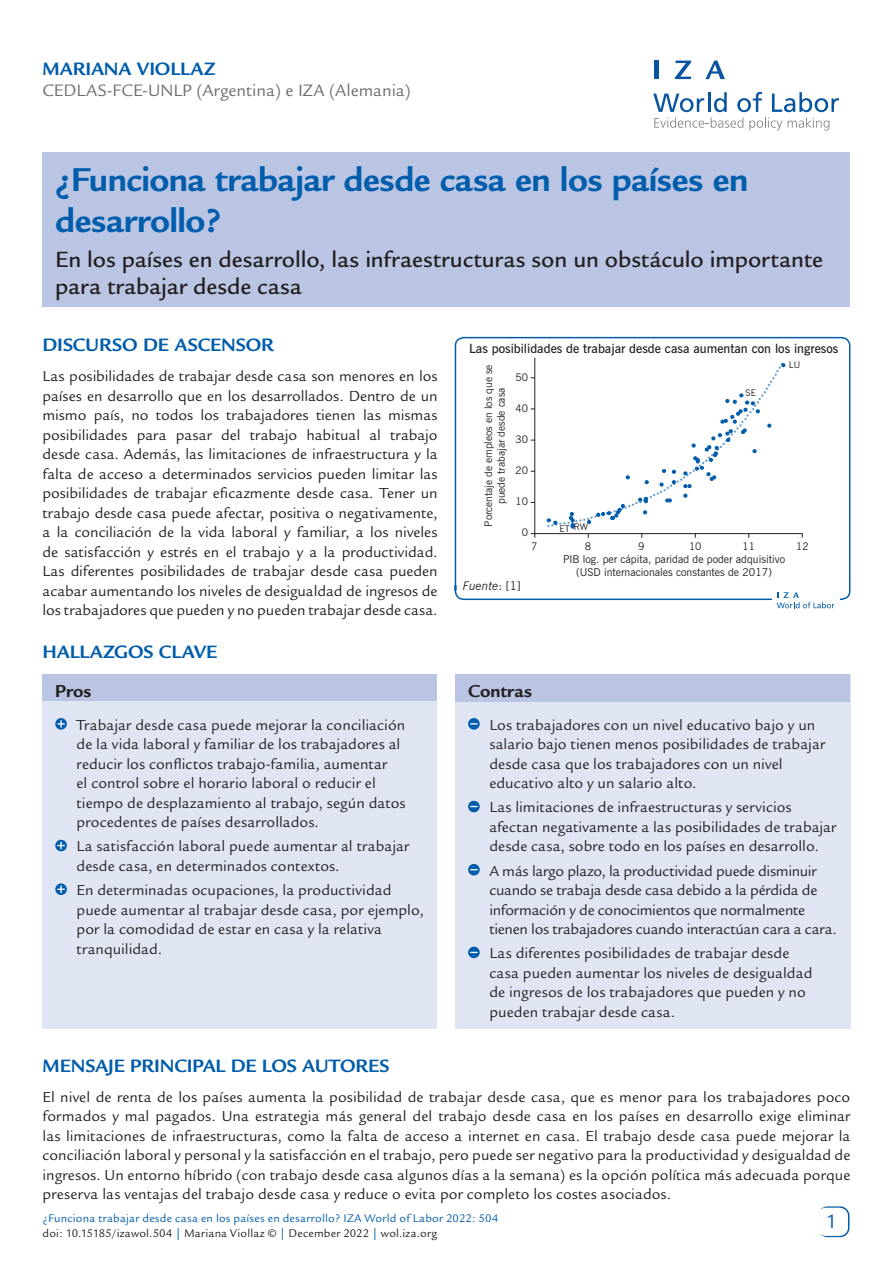
<style>
.page{position:relative;width:893px;height:1263px;background:#fff}
.page>*{position:absolute;margin:0;border:0;box-sizing:border-box;transform-origin:0 0}
.Cover__Title{font:700 36px/40.5px "Legacy Sans";letter-spacing:-.015em;color:#015dab}
.Cover__Subtitle{font:500 24px/27px "Legacy Sans";color:#231f20}
.t1{font:21px "Legacy Sans";color:#015dab}
.Main__A_Level_Headin{font:700 19.5px "Legacy Sans";letter-spacing:-.005em;color:#015dab}
.Cover__AuthorName{font:700 19.5px "Legacy Sans";letter-spacing:-.005em;color:#015dab}
.Cover__Pro_Con_Heade{font:700 18.75px "Legacy Sans";color:#231f20}
.Cover__Affiliation{font:18px "Legacy Sans";color:#6c6d70}
.Main__Bodytext{font:15.75px/19.5px "Legacy Sans";color:#231f20;text-align:justify}
.Cover__Pro_Con_Bulle{font:15.75px/19.5px "Legacy Sans";letter-spacing:.005em;color:#231f20}
.Cover__Pro_Con_Bulle-2{font:15.75px/19.5px "Legacy Sans";letter-spacing:-.015em;color:#231f20}
.t2{font:600 12.75px "News Gothic BT";color:#231f20}
.Cover_Footer{font:12px "Legacy Sans";letter-spacing:.015em;color:#015dab}
.t3{font:12px "Legacy Sans";letter-spacing:.015em;color:#231f20}
.t4{font:italic 12px "News Gothic BT";color:#231f20}
.t5{font:10.8px/12.9px "News Gothic BT";color:#231f20;text-align:center}
.t6{font:10.5px/12.6px "News Gothic BT";color:#231f20;text-align:center}
.t7{font:9.15px "News Gothic BT";color:#231f20}
.s1{font-style:normal}
.s2{color:#015dab}
</style>
<div class="page">
<div style="left:43px;top:152px;width:807px;height:155px;background:#b9c5e3"></div>
<div style="left:818px;top:1206px;width:31px;height:31px;border:2px solid #015dab;border-radius:9px"></div>
<div style="left:817px;top:1208px;width:30px;height:28px;background:#fff;border-radius:9px"></div>
<svg style="left:653px;top:92px;width:186px;height:39px"></svg>
<hr style="left:654px;top:61px;width:4px;height:18px;background:#0854a0">
<svg style="left:675px;top:61px;width:16px;height:18px"></svg>
<svg style="left:705px;top:61px;width:20px;height:18px"></svg>
<div style="left:455px;top:674px;width:395px;height:355px;background:#e0e5f3"></div>
<div style="left:455px;top:674px;width:395px;height:28px;background:#b9c5e3"></div>
<svg style="left:468px;top:718px;width:12px;height:12px"></svg>
<svg style="left:468px;top:801px;width:12px;height:11px"></svg>
<svg style="left:468px;top:864px;width:12px;height:11px"></svg>
<svg style="left:468px;top:946px;width:12px;height:12px"></svg>
<div style="left:43px;top:674px;width:394px;height:355px;background:#e0e5f3"></div>
<div style="left:43px;top:674px;width:394px;height:27px;background:#b9c5e3"></div>
<svg style="left:55px;top:718px;width:12px;height:12px"></svg>
<svg style="left:57px;top:720px;width:8px;height:7px"></svg>
<svg style="left:55px;top:840px;width:12px;height:11px"></svg>
<svg style="left:57px;top:842px;width:8px;height:7px"></svg>
<svg style="left:55px;top:883px;width:12px;height:12px"></svg>
<svg style="left:57px;top:885px;width:8px;height:8px"></svg>
<svg style="left:455px;top:337px;width:395px;height:264px"></svg>
<div style="left:772px;top:587px;width:67px;height:27px;background:#fff"></div>
<svg style="left:777px;top:592px;width:57px;height:16px"></svg>
<svg style="left:534px;top:357px;width:269px;height:177px"></svg>
<svg style="left:531px;top:533px;width:4px;height:5px"></svg>
<svg style="left:545px;top:358px;width:241px;height:180px"></svg>
<p class="Cover__AuthorName" style="left:43px;top:57px;width:174px">MARIANA VIOLLAZ</p>
<p class="Cover__Affiliation" style="left:43px;top:81px;width:370px">CEDLAS-FCE-UNLP (Argentina) e IZA (Alemania)</p>
<p class="Cover__Title" style="left:55px;top:160px;width:695px">¿Funciona trabajar desde casa en los países en desarrollo?</p>
<p class="Cover__Subtitle" style="left:55px;top:246px;width:769px">En los países en desarrollo, las infraestructuras son un obstáculo importante para trabajar desde casa</p>
<p class="Main__A_Level_Headin" style="left:43px;top:334px;width:233px">DISCURSO DE ASCENSOR</p>
<p class="Main__Bodytext" style="left:43px;top:366px;width:397px">Las posibilidades de trabajar desde casa son menores en los países en desarrollo que en los desarrollados. Dentro de un mismo país, no todos los trabajadores tienen las mismas posibilidades para pasar del trabajo habitual al trabajo desde casa. Además, las limitaciones de infraestructura y la falta de acceso a determinados servicios pueden limitar las posibilidades de trabajar eficazmente desde casa. Tener un trabajo desde casa puede afectar, positiva o negativamente, a la conciliación de la vida laboral y familiar, a los niveles de satisfacción y estrés en el trabajo y a la productividad.<br>Las diferentes posibilidades de trabajar desde casa pueden acabar aumentando los niveles de desigualdad de ingresos de los trabajadores que pueden y no pueden trabajar desde casa.</p>
<p class="Main__A_Level_Headin" style="left:43px;top:640px;width:176px">HALLAZGOS CLAVE</p>
<p class="Cover__Pro_Con_Heade" style="left:55px;top:680px;width:38px">Pros</p>
<p class="Cover__Pro_Con_Bulle" style="left:77px;top:715px;width:331px">Trabajar desde casa puede mejorar la conciliación de la vida laboral y familiar de los trabajadores al reducir los conflictos trabajo-familia, aumentar<br>el control sobre el horario laboral o reducir el tiempo de desplazamiento al trabajo, según datos procedentes de países desarrollados.</p>
<p class="Cover__Pro_Con_Bulle" style="left:77px;top:837px;width:334px">La satisfacción laboral puede aumentar al trabajar desde casa, en determinados contextos.</p>
<p class="Cover__Pro_Con_Bulle" style="left:77px;top:880px;width:349px">En determinadas ocupaciones, la productividad puede aumentar al trabajar desde casa, por ejemplo, por la comodidad de estar en casa y la relativa tranquilidad.</p>
<p class="t2" style="left:469px;top:341px;width:371px">Las posibilidades de trabajar desde casa aumentan con los ingresos</p>
<p class="t6" style="left:482px;top:527px;width:163px;rotate:-90deg">Porcentaje de empleos en los que se puede trabajar desde casa</p>
<p class="t6" style="left:515px;top:371px;width:14px">50</p>
<p class="t6" style="left:515px;top:402px;width:14px">40</p>
<p class="t6" style="left:515px;top:433px;width:14px">30</p>
<p class="t6" style="left:515px;top:464px;width:14px">20</p>
<p class="t6" style="left:515px;top:495px;width:14px">10</p>
<p class="t6" style="left:522px;top:526px;width:8px">0</p>
<p class="t7" style="left:574px;top:521px;width:16px">RW</p>
<p class="t7" style="left:560px;top:523px;width:12px">ET</p>
<p class="t7" style="left:746px;top:387px;width:12px">SE</p>
<p class="t7" style="left:789px;top:359px;width:13px">LU</p>
<p class="t6" style="left:531px;top:540px;width:8px">7</p>
<p class="t6" style="left:585px;top:540px;width:8px">8</p>
<p class="t6" style="left:638px;top:540px;width:8px">9</p>
<p class="t6" style="left:689px;top:540px;width:14px">10</p>
<p class="t6" style="left:743px;top:540px;width:14px">11</p>
<p class="t6" style="left:796px;top:540px;width:14px">12</p>
<p class="t5" style="left:563px;top:552px;width:224px">PIB log. per cápita, paridad de poder adquisitivo (USD internacionales constantes de 2017)</p>
<p class="t4" style="left:463px;top:579px;width:60px">Fuente<span class="s1">: [1]</span></p>
<p class="Cover__Pro_Con_Heade" style="left:468px;top:680px;width:65px">Contras</p>
<p class="Cover__Pro_Con_Bulle" style="left:489px;top:715px;width:337px">Los trabajadores con un nivel educativo bajo y un salario bajo tienen menos posibilidades de trabajar desde casa que los trabajadores con un nivel educativo alto y un salario alto.</p>
<p class="Cover__Pro_Con_Bulle" style="left:489px;top:798px;width:349px">Las limitaciones de infraestructuras y servicios afectan negativamente a las posibilidades de trabajar desde casa, sobre todo en los países en desarrollo.</p>
<p class="Cover__Pro_Con_Bulle-2" style="left:489px;top:861px;width:349px">A más largo plazo, la productividad puede disminuir cuando se trabaja desde casa debido a la pérdida de información y de conocimientos que normalmente tienen los trabajadores cuando interactúan cara a cara.</p>
<p class="Cover__Pro_Con_Bulle" style="left:489px;top:944px;width:325px">Las diferentes posibilidades de trabajar desde casa pueden aumentar los niveles de desigualdad de ingresos de los trabajadores que pueden y no pueden trabajar desde casa.</p>
<p class="Main__A_Level_Headin" style="left:43px;top:1054px;width:349px">MENSAJE PRINCIPAL DE LOS AUTORES</p>
<p class="Main__Bodytext" style="left:43px;top:1087px;width:809px">El nivel de renta de los países aumenta la posibilidad de trabajar desde casa, que es menor para los trabajadores poco formados y mal pagados. Una estrategia más general del trabajo desde casa en los países en desarrollo exige eliminar las limitaciones de infraestructuras, como la falta de acceso a internet en casa. El trabajo desde casa puede mejorar la conciliación laboral y personal y la satisfacción en el trabajo, pero puede ser negativo para la productividad y desigualdad de ingresos. Un entorno híbrido (con trabajo desde casa algunos días a la semana) es la opción política más adecuada porque preserva las ventajas del trabajo desde casa y reduce o evita por completo los costes asociados.</p>
<p class="Cover_Footer" style="left:43px;top:1211px;width:457px">¿Funciona trabajar desde casa en los países en desarrollo? IZA World of Labor 2022: 504</p>
<p class="t3" style="left:43px;top:1226px;width:396px">doi: 10.15185/izawol.504 <span class="s2">|</span> Mariana Viollaz © <span class="s2">|</span> December 2022 <span class="s2">|</span> wol.iza.org</p>
<p class="t1" style="left:826px;top:1210px;width:13px">1</p>
<p class="t1" style="left:828px;top:1210px;width:13px">2</p>
</div>
